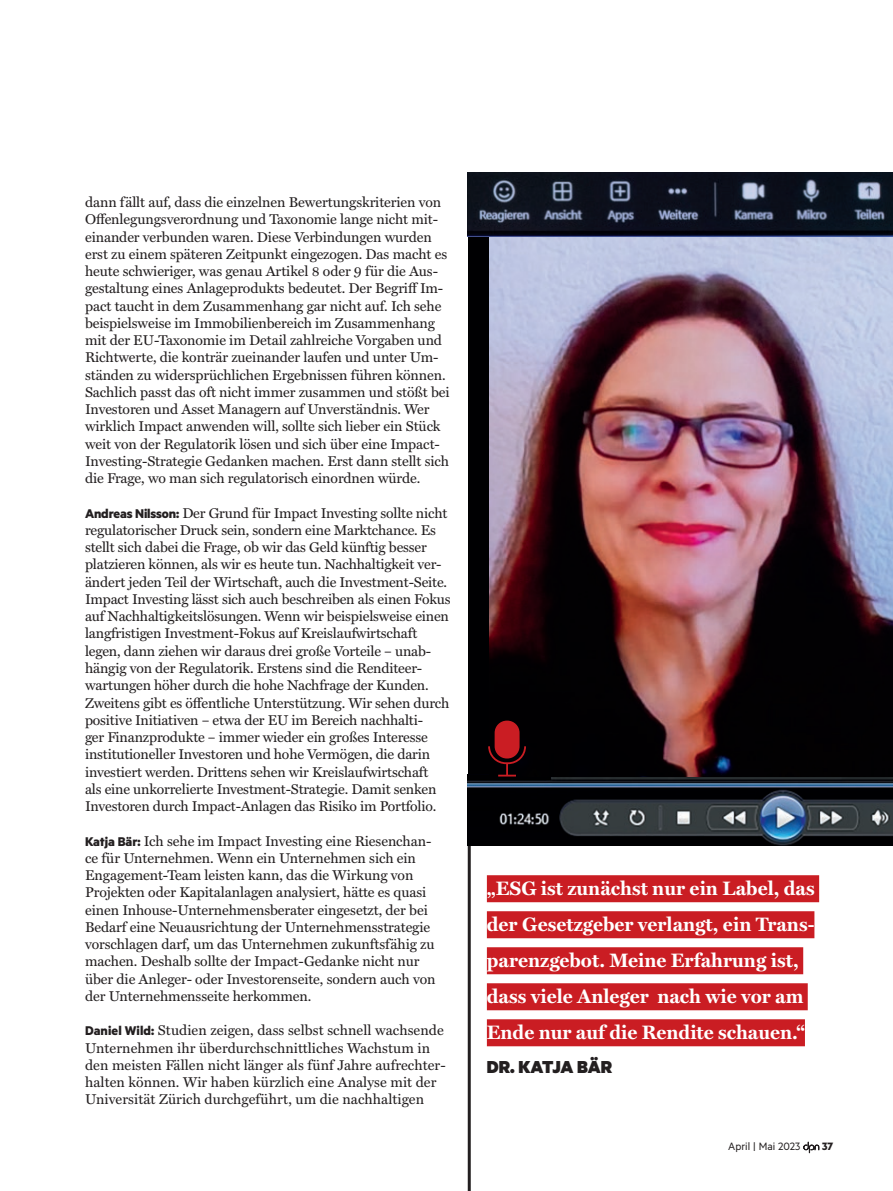
<style>
.page{position:relative;width:893px;height:1191px;background:#fff}
.page>*{position:absolute;margin:0;border:0;box-sizing:border-box;transform-origin:0 0}
.t1{font:700 19.5px/36px "Miller Text";color:#fff}
.t2{font:900 19.5px "Metric";letter-spacing:-.015em;color:#231f20}
.t3{font:14.25px/17.2px "Miller Text";letter-spacing:-.005em;color:#231f20}
.t4{font:12px "Metric";color:#231f20}
.t5{font:700 12px "Metric";color:#231f20}
.s1{font-family:"Metric";font-weight:700}
</style>
<div class="page">
<svg style="left:803px;top:1141px;width:16px;height:12px"></svg>
<hr style="left:468px;top:795px;width:3px;height:396px;background:#231f20">
<div style="left:487px;top:875px;width:332px;height:27px;background:#ca1d23"></div>
<div style="left:487px;top:911px;width:327px;height:27px;background:#ca1d23"></div>
<div style="left:487px;top:947px;width:316px;height:27px;background:#ca1d23"></div>
<div style="left:487px;top:983px;width:321px;height:27px;background:#ca1d23"></div>
<div style="left:487px;top:1019px;width:318px;height:27px;background:#ca1d23"></div>
<div style="left:468px;top:172px;width:425px;height:608px;background:#000002"></div>
<img style="left:468px;top:776px;width:425px;height:69px">
<img style="left:489px;top:236px;width:404px;height:540px">
<img style="left:468px;top:172px;width:425px;height:64px">
<div style="left:495px;top:720px;width:25px;height:38px;background:#ca1d23;border-radius:12px"></div>
<svg style="left:488px;top:746px;width:38px;height:30px"></svg>
<p class="t3" style="left:85px;top:192px;width:366px">dann fällt auf, dass die einzelnen Bewertungskriterien von Offenlegungsverordnung und Taxonomie lange nicht mit&shy;einander verbunden waren. Diese Verbindungen wurden erst zu einem späteren Zeitpunkt eingezogen. Das macht es heute schwieriger, was genau Artikel 8 oder 9 für die Aus&shy;gestaltung eines Anlageprodukts bedeutet. Der Begriff Im&shy;pact taucht in dem Zusammenhang gar nicht auf. Ich sehe beispielsweise im Immobilienbereich im Zusammenhang mit der EU-Taxonomie im Detail zahlreiche Vorgaben und Richtwerte, die konträr zueinander laufen und unter Um&shy;ständen zu widersprüchlichen Ergebnissen führen können.<br>Sachlich passt das oft nicht immer zusammen und stößt bei Investoren und Asset Managern auf Unverständnis. Wer wirklich Impact anwenden will, sollte sich lieber ein Stück weit von der Regulatorik lösen und sich über eine Impact-Investing-Strategie Gedanken machen. Erst dann stellt sich die Frage, wo man sich regulatorisch einordnen würde.</p>
<p class="t3" style="left:85px;top:503px;width:367px"><span class="s1">Andreas Nilsson:</span> Der Grund für Impact Investing sollte nicht regulatorischer Druck sein, sondern eine Marktchance. Es stellt sich dabei die Frage, ob wir das Geld künftig besser platzieren können, als wir es heute tun. Nachhaltigkeit ver&shy;ändert jeden Teil der Wirtschaft, auch die Investment-Seite.<br>Impact Investing lässt sich auch beschreiben als einen Fokus auf Nachhaltigkeitslösungen. Wenn wir beispielsweise einen langfristigen Investment-Fokus auf Kreislaufwirtschaft legen, dann ziehen wir daraus drei große Vorteile – unab&shy;hängig von der Regulatorik. Erstens sind die Renditeer&shy;wartungen höher durch die hohe Nachfrage der Kunden.<br>Zweitens gibt es öffentliche Unterstützung. Wir sehen durch positive Initiativen – etwa der EU im Bereich nachhalti-<br>ger Finanzprodukte – immer wieder ein großes Interesse institutioneller Investoren und hohe Vermögen, die darin investiert werden. Drittens sehen wir Kreislaufwirtschaft<br>als eine unkorrelierte Investment-Strategie. Damit senken Investoren durch Impact-Anlagen das Risiko im Portfolio.</p>
<p class="t3" style="left:85px;top:831px;width:352px"><span class="s1">Katja Bär:</span> Ich sehe im Impact Investing eine Riesenchan&shy;ce für Unternehmen. Wenn ein Unternehmen sich ein Engagement-Team leisten kann, das die Wirkung von Projekten oder Kapitalanlagen analysiert, hätte es quasi einen Inhouse-Unternehmensberater eingesetzt, der bei Bedarf eine Neuausrichtung der Unternehmensstrategie vorschlagen darf, um das Unternehmen zukunftsfähig zu machen. Deshalb sollte der Impact-Gedanke nicht nur über die Anleger- oder Investorenseite, sondern auch von der Unternehmensseite herkommen.</p>
<p class="t3" style="left:85px;top:1020px;width:362px"><span class="s1">Daniel Wild:</span> Studien zeigen, dass selbst schnell wachsende Unternehmen ihr überdurchschnittliches Wachstum in den meisten Fällen nicht länger als fünf Jahre aufrechter&shy;halten können. Wir haben kürzlich eine Analyse mit der Universität Zürich durchgeführt, um die nachhaltigen</p>
<h1 class="t1" style="left:487px;top:869px;width:329px">„ESG ist zunächst nur ein Label, das der Gesetzgeber verlangt, ein Trans&shy;parenzgebot. Meine Erfahrung ist, dass viele Anleger nach wie vor am Ende nur auf die Rendite schauen.“</h1>
<h1 class="t2" style="left:487px;top:1055px;width:127px">DR. KATJA BÄR</h1>
<p class="t4" style="left:728px;top:1139px;width:74px">April | Mai 2023</p>
<p class="t5" style="left:822px;top:1138px;width:13px">37</p>
</div>
